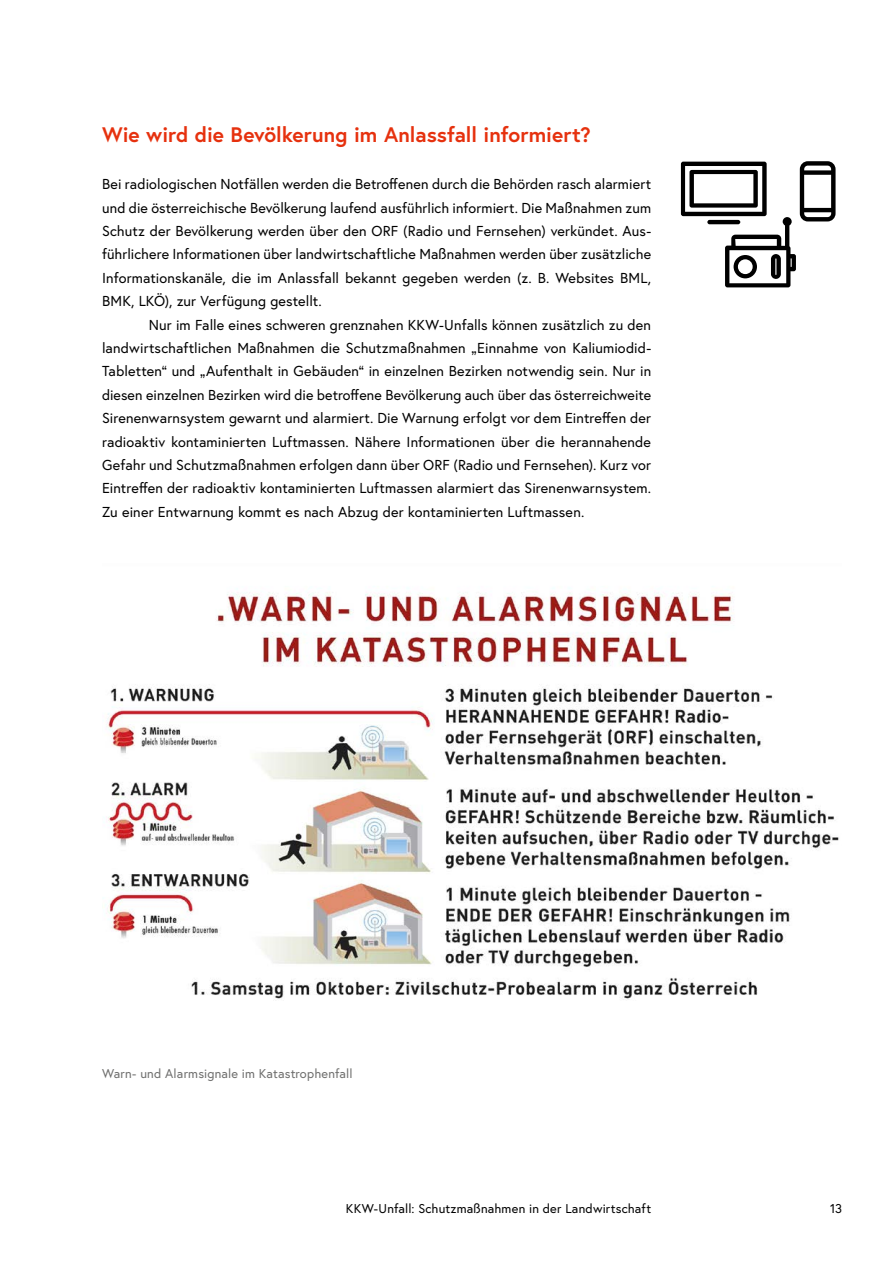
<style>
.page{position:relative;width:893px;height:1263px;background:#fff}
.page>*{position:absolute;margin:0;border:0;box-sizing:border-box;transform-origin:0 0}
.h2_ohne_Nummerierung{font:700 21px "Europa Austria";letter-spacing:-.005em;color:#e6310e}
.p_Erstzeileneinzug_Abstand_danach{font:14.4px/23.4px "Europa Austria";letter-spacing:.01em;color:#000;text-align:justify}
.t1{font:12.75px "Europa Austria";letter-spacing:.015em;color:#000}
.t2{font:12.75px "Europa Austria";letter-spacing:.01em;color:#6f6f6e}
</style>
<div class="page">
<img style="left:105px;top:588px;width:734px;height:412px">
<svg style="left:681px;top:161px;width:154px;height:126px"></svg>
<hr style="left:707px;top:220px;width:33px;height:4px;background:#000;border-radius:2px">
<h2 class="h2_ohne_Nummerierung" style="left:102px;top:121px;width:490px">Wie wird die Bevölkerung im Anlassfall informiert?</h2>
<p class="p_Erstzeileneinzug_Abstand_danach" style="left:102px;top:172px;width:551px">Bei radiologischen Notfällen werden die Betroffenen durch die Behörden rasch alarmiert und die österreichische Bevölkerung laufend ausführlich informiert. Die Maßnahmen zum Schutz der Bevölkerung werden über den ORF (Radio und Fernsehen) verkündet. Aus&shy;führlichere Informationen über landwirtschaftliche Maßnahmen werden über zusätzliche Informationskanäle, die im Anlassfall bekannt gegeben werden (z. B. Websites BML, BMK, LKÖ), zur Verfügung gestellt.</p>
<p class="p_Erstzeileneinzug_Abstand_danach" style="left:102px;top:313px;width:551px;text-indent:47px">Nur im Falle eines schweren grenznahen KKW-Unfalls können zusätzlich zu den landwirtschaftlichen Maßnahmen die Schutzmaßnahmen „Einnahme von Kaliumiodid-Tabletten“ und „Aufenthalt in Gebäuden“ in einzelnen Bezirken notwendig sein. Nur in diesen einzelnen Bezirken wird die betroffene Bevölkerung auch über das österreichweite Sirenenwarnsystem gewarnt und alarmiert. Die Warnung erfolgt vor dem Eintreffen der radioaktiv kontaminierten Luftmassen. Nähere Informationen über die herannahende Gefahr und Schutzmaßnahmen erfolgen dann über ORF (Radio und Fernsehen). Kurz vor Eintreffen der radioaktiv kontaminierten Luftmassen alarmiert das Sirenenwarnsystem.<br>Zu einer Entwarnung kommt es nach Abzug der kontaminierten Luftmassen.</p>
<p class="t2" style="left:102px;top:1065px;width:252px">Warn- und Alarmsignale im Katastrophenfall</p>
<p class="t1" style="left:346px;top:1200px;width:307px">KKW-Unfall: Schutzmaßnahmen in der Landwirtschaft</p>
<p class="t1" style="left:830px;top:1200px;width:13px">13</p>
</div>
